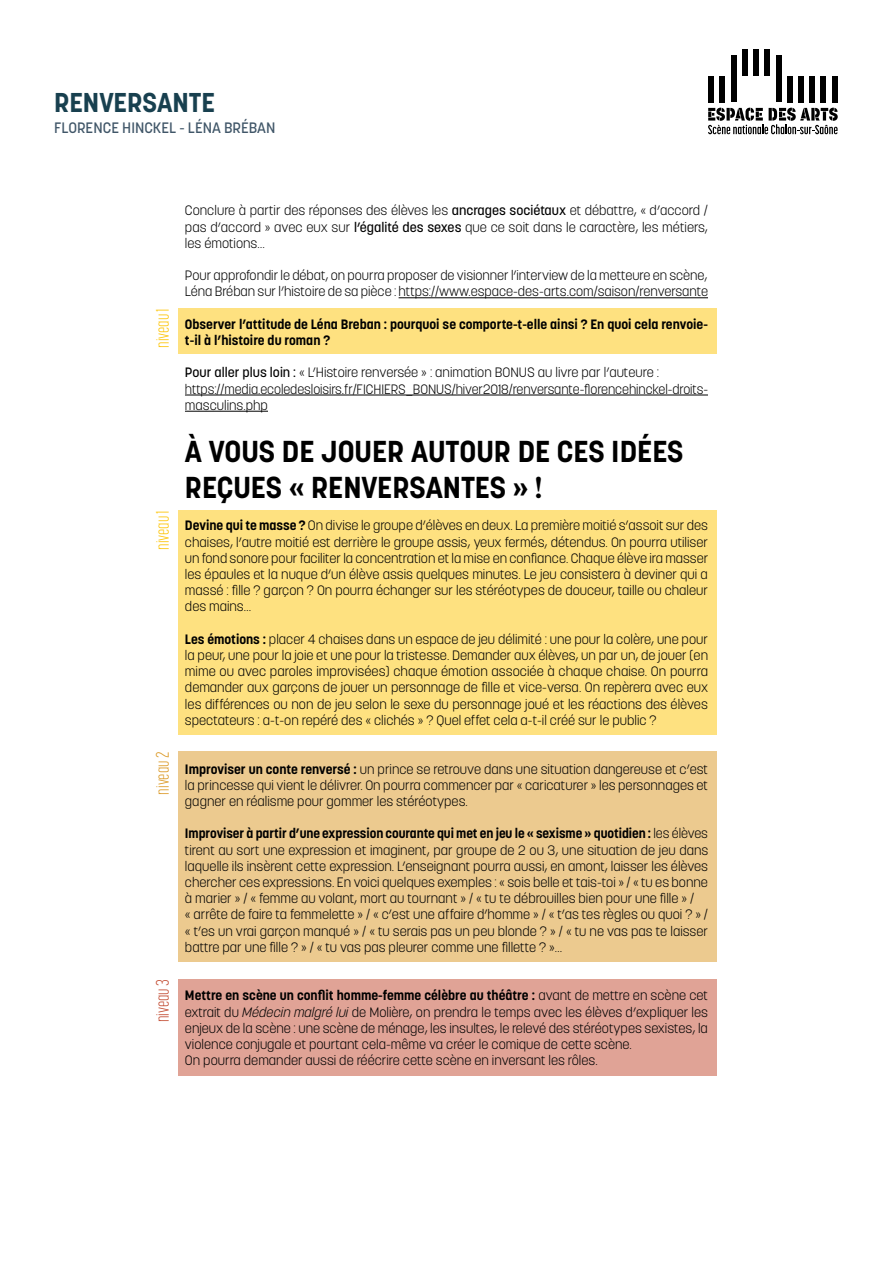
<style>
.page{position:relative;width:893px;height:1263px;background:#fff}
.page>*{position:absolute;margin:0;border:0;box-sizing:border-box;transform-origin:0 0}
.t1{font:700 30px/36px "Korolev";color:#000}
.t2{font:700 27px "Korolev";color:#18404f}
.t3{font:300 18px "Korolev Compressed";color:#fdc300}
.t4{font:300 18px "Korolev Compressed";color:#da961f}
.t5{font:300 18px "Korolev Compressed";color:#c1472d}
.t6{font:500 15px "Korolev";color:#405668}
.t7{font:300 13.5px/16.2px "Korolev";color:#000;text-align:justify}
.t8{font:700 13.5px/16.2px "Korolev";color:#000}
.s1{font-weight:500}
.s2{font-weight:700}
.s3{font-style:italic}
</style>
<div class="page">
<div style="left:708px;top:76px;width:6px;height:26px;background:#000"></div>
<div style="left:719px;top:76px;width:6px;height:26px;background:#000"></div>
<div style="left:832px;top:76px;width:5px;height:26px;background:#000"></div>
<div style="left:731px;top:55px;width:5px;height:47px;background:#000"></div>
<div style="left:742px;top:50px;width:6px;height:26px;background:#000"></div>
<div style="left:753px;top:50px;width:6px;height:26px;background:#000"></div>
<div style="left:764px;top:50px;width:6px;height:26px;background:#000"></div>
<div style="left:776px;top:55px;width:5px;height:47px;background:#000"></div>
<div style="left:787px;top:76px;width:5px;height:26px;background:#000"></div>
<div style="left:798px;top:76px;width:6px;height:26px;background:#000"></div>
<div style="left:809px;top:76px;width:6px;height:26px;background:#000"></div>
<div style="left:821px;top:76px;width:5px;height:26px;background:#000"></div>
<svg style="left:708px;top:108px;width:130px;height:26px"></svg>
<div style="left:178px;top:979px;width:538px;height:97px;background:#e0a396"></div>
<div style="left:178px;top:752px;width:538px;height:210px;background:#ecca8f"></div>
<div style="left:178px;top:510px;width:538px;height:225px;background:#fee180"></div>
<div style="left:178px;top:308px;width:538px;height:46px;background:#fee180"></div>
<hr style="left:399px;top:297px;width:309px;height:1px;background:#000">
<hr style="left:185px;top:395px;width:523px;height:1px;background:#000">
<hr style="left:185px;top:411px;width:83px;height:1px;background:#000">
<h2 class="t2" style="left:54px;top:86px;width:162px">RENVERSANTE</h2>
<p class="t6" style="left:54px;top:118px;width:223px">FLORENCE HINCKEL - LÉNA BRÉBAN</p>
<h3 class="t3" style="left:152px;top:348px;width:41px;rotate:-90deg">niveau 1</h3>
<h3 class="t3" style="left:152px;top:550px;width:41px;rotate:-90deg">niveau 1</h3>
<h3 class="t4" style="left:152px;top:794px;width:44px;rotate:-90deg">niveau 2</h3>
<h3 class="t5" style="left:152px;top:1022px;width:44px;rotate:-90deg">niveau 3</h3>
<p class="t7" style="left:185px;top:203px;width:524px">Conclure à partir des réponses des élèves les <span class="s1">ancrages sociétaux</span> et débattre, « d’accord / pas d’accord » avec eux sur <span class="s1">l’égalité des sexes</span> que ce soit dans le caractère, les métiers, les émotions…</p>
<p class="t7" style="left:185px;top:267px;width:525px">Pour approfondir le débat, on pourra proposer de visionner l’interview de la metteure en scène,<br>Léna Bréban sur l’histoire de sa pièce : https://www.espace-des-arts.com/saison/renversante</p>
<p class="t8" style="left:185px;top:316px;width:524px">Observer l’attitude de Léna Breban : pourquoi se comporte-t-elle ainsi ? En quoi cela renvoie&shy;t-il à l’histoire du roman ?</p>
<p class="t7" style="left:185px;top:365px;width:524px;text-align:left"><span class="s1">Pour aller plus loin :</span> « L’Histoire renversée » : animation BONUS au livre par l’auteure : https://media.ecoledesloisirs.fr/FICHIERS_BONUS/hiver2018/renversante-florencehinckel-droits&shy;masculins.php</p>
<h1 class="t1" style="left:185px;top:433px;width:500px">À VOUS DE JOUER AUTOUR DE CES IDÉES<br>REÇUES « RENVERSANTES » !</h1>
<p class="t7" style="left:185px;top:518px;width:525px"><span class="s2">Devine qui te masse ?</span> On divise le groupe d’élèves en deux. La première moitié s’assoit sur des chaises, l’autre moitié est derrière le groupe assis, yeux fermés, détendus. On pourra utiliser un fond sonore pour faciliter la concentration et la mise en confiance. Chaque élève ira masser les épaules et la nuque d’un élève assis quelques minutes. Le jeu consistera à deviner qui a massé : fille ? garçon ? On pourra échanger sur les stéréotypes de douceur, taille ou chaleur des mains…</p>
<p class="t7" style="left:185px;top:631px;width:525px"><span class="s2">Les émotions :</span> placer 4 chaises dans un espace de jeu délimité : une pour la colère, une pour la peur, une pour la joie et une pour la tristesse. Demander aux élèves, un par un, de jouer (en mime ou avec paroles improvisées) chaque émotion associée à chaque chaise. On pourra demander aux garçons de jouer un personnage de fille et vice-versa. On repèrera avec eux les différences ou non de jeu selon le sexe du personnage joué et les réactions des élèves spectateurs : a-t-on repéré des « clichés » ? Quel effet cela a-t-il créé sur le public ?</p>
<p class="t7" style="left:185px;top:761px;width:525px"><span class="s2">Improviser un conte renversé :</span> un prince se retrouve dans une situation dangereuse et c’est la princesse qui vient le délivrer. On pourra commencer par « caricaturer » les personnages et gagner en réalisme pour gommer les stéréotypes.</p>
<p class="t7" style="left:185px;top:825px;width:525px;text-align:left"><span class="s2">Improviser à partir d’une expression courante qui met en jeu le « sexisme » quotidien :</span> les élèves tirent au sort une expression et imaginent, par groupe de 2 ou 3, une situation de jeu dans laquelle ils insèrent cette expression. L’enseignant pourra aussi, en amont, laisser les élèves chercher ces expressions. En voici quelques exemples : « sois belle et tais-toi » / « tu es bonne à marier » / « femme au volant, mort au tournant » / « tu te débrouilles bien pour une fille » /<br>« arrête de faire ta femmelette » / « c’est une affaire d’homme » / « t’as tes règles ou quoi ? » / « t’es un vrai garçon manqué » / « tu serais pas un peu blonde ? » / « tu ne vas pas te laisser battre par une fille ? » / « tu vas pas pleurer comme une fillette ? »…</p>
<p class="t7" style="left:185px;top:987px;width:525px;text-align:left"><span class="s2">Mettre en scène un conflit homme-femme célèbre au théâtre :</span> avant de mettre en scène cet extrait du <span class="s3">Médecin malgré lui</span> de Molière, on prendra le temps avec les élèves d’expliquer les enjeux de la scène : une scène de ménage, les insultes, le relevé des stéréotypes sexistes, la violence conjugale et pourtant cela-même va créer le comique de cette scène.<br>On pourra demander aussi de réécrire cette scène en inversant les rôles.</p>
</div>
